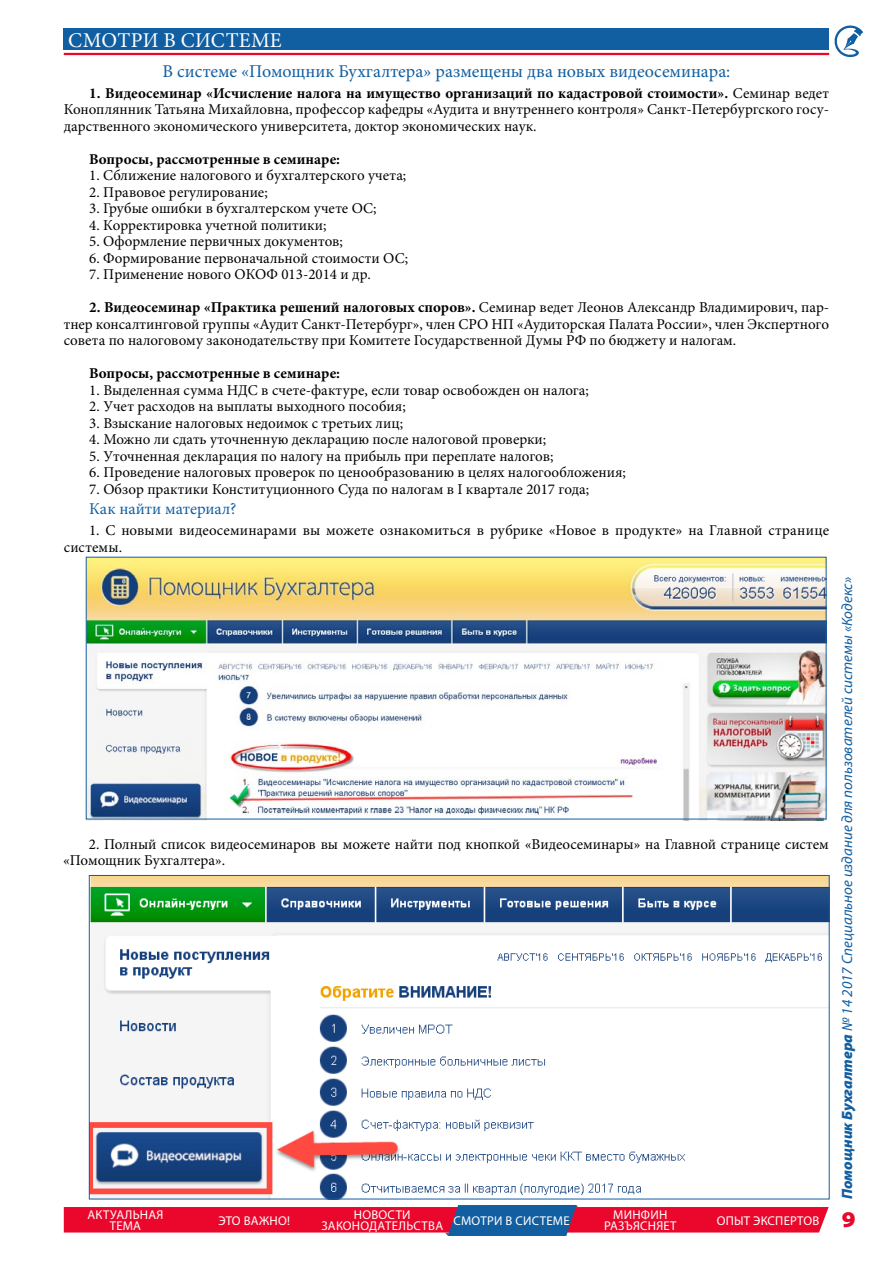
<style>
.page{position:relative;width:893px;height:1263px;background:#fff}
.page>*{position:absolute;margin:0;border:0;box-sizing:border-box;transform-origin:0 0}
.t1{font:900 semi-expanded 22.5px "Myriad Pro";color:#ea072b}
.t2{font:21px "Minion Pro";color:#fff}
.t3{font:18px "Minion Pro";color:#115ea1}
.t4{font:16.5px "Minion Pro";color:#115ea1}
.t5{font:15px/16.5px "Minion Pro";color:#000;text-align:justify}
.t6{font:italic 15px "Myriad Pro";color:#115ea1}
.t7{font:700 15px "Minion Pro";color:#000}
.t8{font:12.75px/10.5px "Myriad Pro";letter-spacing:.105em;color:#fff}
.t9{font:12.75px "Myriad Pro";letter-spacing:.125em;color:#fff}
.t10{font:12.75px "Myriad Pro";letter-spacing:.13em;color:#fff}
.s1{font-weight:700}
.s2{font-weight:900}
</style>
<div class="page">
<svg style="left:834px;top:25px;width:29px;height:32px"></svg>
<div style="left:64px;top:29px;width:765px;height:21px;background:#115ea1"></div>
<hr style="left:64px;top:53px;width:765px;height:2px;background:#ea072b">
<svg style="left:64px;top:1205px;width:765px;height:31px;background:#cb3a5d"></svg>
<img style="left:91px;top:877px;width:736px;height:320px">
<img style="left:86px;top:559px;width:740px;height:261px">
<h2 class="t2" style="left:68px;top:26px;width:16px">смотри</h2>
<h2 class="t2" style="left:164px;top:26px;width:33px">в системе</h2>
<p class="t3" style="left:163px;top:59px;width:569px">В системе «Помощник Бухгалтера» размещены два новых видеосеминара:</p>
<p class="t5" style="left:64px;top:85px;width:767px;text-indent:26px"><span class="s1">1. Видеосеминар «Исчисление налога на имущество организаций по кадастровой стоимости».</span> Семинар ведет Коноплянник Татьяна Михайловна, профессор кафедры «Аудита и внутреннего контроля» Санкт-Петербургского госу&shy;дарственного экономического университета, доктор экономических наук.</p>
<p class="t7" style="left:89px;top:148px;width:252px">Вопросы, рассмотренные в семинаре:</p>
<p class="t5" style="left:89px;top:167px;width:319px">1. Сближение налогового и бухгалтерского учета;</p>
<p class="t5" style="left:89px;top:184px;width:180px">2. Правовое регулирование;</p>
<p class="t5" style="left:89px;top:200px;width:289px">3. Грубые ошибки в бухгалтерском учете ОС;</p>
<p class="t5" style="left:89px;top:217px;width:239px">4. Корректировка учетной политики;</p>
<p class="t5" style="left:89px;top:233px;width:255px">5. Оформление первичных документов;</p>
<p class="t5" style="left:89px;top:250px;width:320px">6. Формирование первоначальной стоимости ОС;</p>
<p class="t5" style="left:89px;top:266px;width:283px">7. Применение нового ОКОФ 013-2014 и др.</p>
<p class="t5" style="left:64px;top:299px;width:767px;text-indent:26px"><span class="s1">2. Видеосеминар «Практика решений налоговых споров».</span> Семинар ведет Леонов Александр Владимирович, пар&shy;тнер консалтинговой группы «Аудит Санкт-Петербург», член СРО НП «Аудиторская Палата России», член Экспертного совета по налоговому законодательству при Комитете Государственной Думы РФ по бюджету и налогам.</p>
<p class="t7" style="left:89px;top:363px;width:252px">Вопросы, рассмотренные в семинаре:</p>
<p class="t5" style="left:89px;top:382px;width:501px">1. Выделенная сумма НДС в счете-фактуре, если товар освобожден он налога;</p>
<p class="t5" style="left:89px;top:398px;width:318px">2. Учет расходов на выплаты выходного пособия;</p>
<p class="t5" style="left:89px;top:415px;width:315px">3. Взыскание налоговых недоимок с третьих лиц;</p>
<p class="t5" style="left:89px;top:431px;width:458px">4. Можно ли сдать уточненную декларацию после налоговой проверки;</p>
<p class="t5" style="left:89px;top:448px;width:466px">5. Уточненная декларация по налогу на прибыль при переплате налогов;</p>
<p class="t5" style="left:89px;top:464px;width:538px">6. Проведение налоговых проверок по ценообразованию в целях налогообложения;</p>
<p class="t5" style="left:89px;top:481px;width:501px">7. Обзор практики Конституционного Суда по налогам в I квартале 2017 года;</p>
<p class="t4" style="left:89px;top:498px;width:149px">Как найти материал?</p>
<p class="t5" style="left:64px;top:522px;width:767px;text-indent:26px">1. С новыми видеосеминарами вы можете ознакомиться в рубрике «Новое в продукте» на Главной странице системы.</p>
<p class="t5" style="left:63px;top:836px;width:767px;text-indent:26px">2. Полный список видеосеминаров вы можете найти под кнопкой «Видеосеминары» на Главной странице систем «Помощник Бухгалтера».</p>
<p class="t8" style="left:110px;top:1209px;width:55px;text-indent:-22px">Актуальная тема</p>
<p class="t8" style="left:218px;top:1215px;width:73px">это важно!</p>
<p class="t8" style="left:354px;top:1209px;width:58px">но вости</p>
<p class="t8" style="left:321px;top:1220px;width:31px">законо</p>
<p class="t8" style="left:369px;top:1220px;width:94px">дательства смо</p>
<p class="t10" style="left:481px;top:1212px;width:91px">три в системе</p>
<p class="t8" style="left:604px;top:1209px;width:73px;text-align:center">минфин разъясн яет</p>
<p class="t9" style="left:717px;top:1212px;width:104px">опыт экспертов</p>
<p class="t6" style="left:838px;top:1199px;width:623px;rotate:-90deg"><span class="s2">Помощник Бухгалтера</span> № 14 2017 Специальное издание для пользователей системы «Кодекс»</p>
<h1 class="t1" style="left:842px;top:1204px;width:15px">9</h1>
</div>
